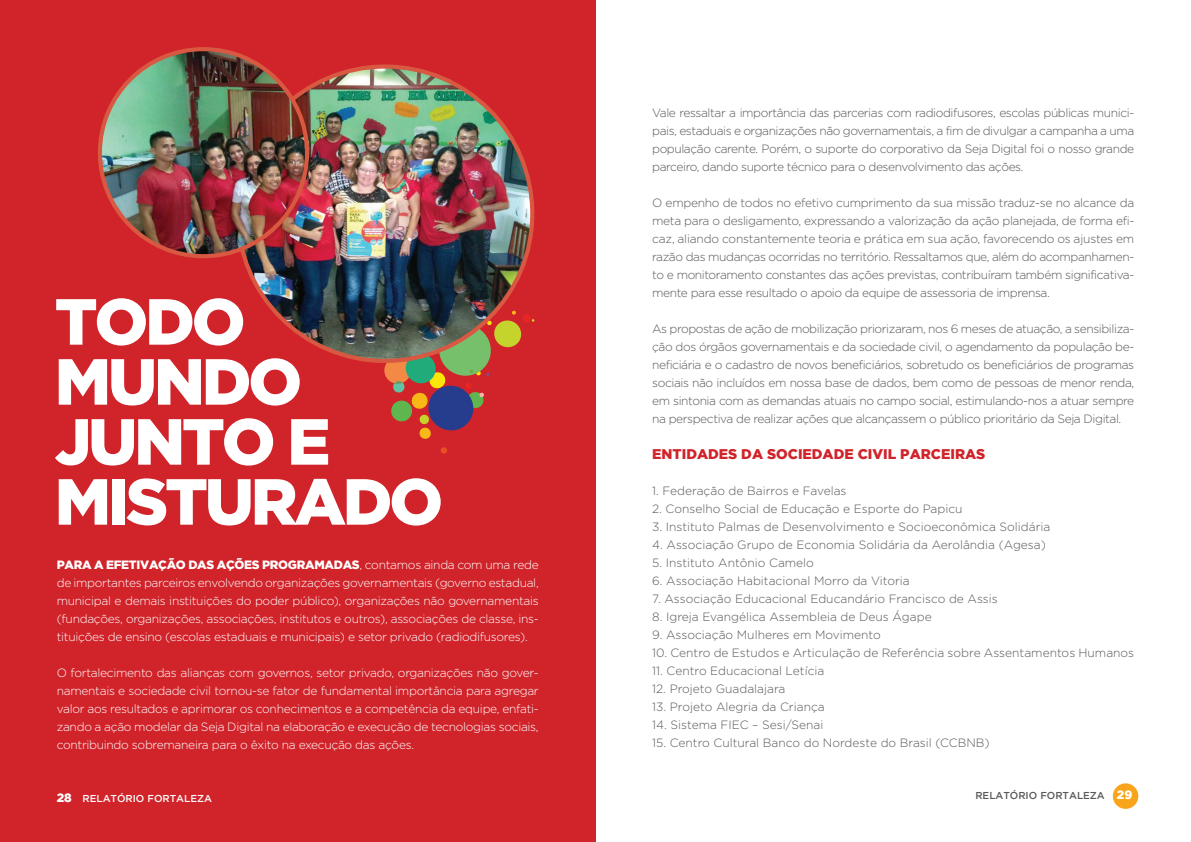
<style>
.page{position:relative;width:1191px;height:842px;background:#fff}
.page>*{position:absolute;margin:0;border:0;box-sizing:border-box;transform-origin:0 0}
.t1{font:900 65px/60px "Gotham";letter-spacing:-.05em;color:#fff}
.t2{font:900 14px "Gotham";color:#d1232a}
.t3{font:300 12px/18px "Gotham";color:#57585a;text-align:justify}
.t4{font:300 12px/18px "Gotham";letter-spacing:-.025em;color:#fff;text-align:justify}
.t5{font:500 10px "Gotham";color:#fff}
.t6{font:500 10px "Gotham";color:#57585a}
.s1{font-weight:900}
.s2{font-weight:900;font-size:12px}
.s3{font-weight:900;font-size:12px;color:#fff}
</style>
<div class="page">
<div style="left:0;top:0;width:595px;height:842px;background:#d1232a"></div>
<div style="left:1112px;top:783px;width:26px;height:26px;background:#f9a51b;border-radius:50%"></div>
<svg style="left:440px;top:447px;width:7px;height:7px"></svg>
<svg style="left:352px;top:226px;width:182px;height:213px"></svg>
<img style="left:238px;top:67px;width:294px;height:292px">
<img style="left:100px;top:49px;width:207px;height:207px;border-radius:102px">
<h1 class="t1" style="left:55px;top:290px;width:390px">TODO<br>MUNDO<br>JUNTO E<br>MISTURADO</h1>
<p class="t4" style="left:57px;top:556px;width:483px"><span class="s1">PARA A EFETIVAÇÃO DAS AÇÕES PROGRAMADAS</span>, contamos ainda com uma rede de importantes parceiros envolvendo organizações governamentais (governo estadual, municipal e demais instituições do poder público), organizações não governamentais (fundações, organizações, associações, institutos e outros), associações de classe, ins&shy;tituições de ensino (escolas estaduais e municipais) e setor privado (radiodifusores).</p>
<p class="t4" style="left:57px;top:664px;width:483px">O fortalecimento das alianças com governos, setor privado, organizações não gover&shy;namentais e sociedade civil tornou-se fator de fundamental importância para agregar valor aos resultados e aprimorar os conhecimentos e a competência da equipe, enfati&shy;zando a ação modelar da Seja Digital na elaboração e execução de tecnologias sociais, contribuindo sobremaneira para o êxito na execução das ações.</p>
<p class="t3" style="left:652px;top:104px;width:483px">Vale ressaltar a importância das parcerias com radiodifusores, escolas públicas munici&shy;pais, estaduais e organizações não governamentais, a fim de divulgar a campanha a uma população carente. Porém, o suporte do corporativo da Seja Digital foi o nosso grande parceiro, dando suporte técnico para o desenvolvimento das ações.</p>
<p class="t3" style="left:652px;top:194px;width:483px">O empenho de todos no efetivo cumprimento da sua missão traduz-se no alcance da meta para o desligamento, expressando a valorização da ação planejada, de forma efi&shy;caz, aliando constantemente teoria e prática em sua ação, favorecendo os ajustes em razão das mudanças ocorridas no território. Ressaltamos que, além do acompanhamen&shy;to e monitoramento constantes das ações previstas, contribuíram também significativa&shy;mente para esse resultado o apoio da equipe de assessoria de imprensa.</p>
<p class="t3" style="left:652px;top:320px;width:483px">As propostas de ação de mobilização priorizaram, nos 6 meses de atuação, a sensibiliza&shy;ção dos órgãos governamentais e da sociedade civil, o agendamento da população be&shy;neficiária e o cadastro de novos beneficiários, sobretudo os beneficiários de programas sociais não incluídos em nossa base de dados, bem como de pessoas de menor renda, em sintonia com as demandas atuais no campo social, estimulando-nos a atuar sempre na perspectiva de realizar ações que alcançassem o público prioritário da Seja Digital.</p>
<p class="t2" style="left:652px;top:446px;width:335px">ENTIDADES DA SOCIEDADE CIVIL PARCEIRAS</p>
<p class="t3" style="left:652px;top:482px;width:196px">1. Federação de Bairros e Favelas</p>
<p class="t3" style="left:652px;top:500px;width:312px">2. Conselho Social de Educação e Esporte do Papicu</p>
<p class="t3" style="left:652px;top:518px;width:400px">3. Instituto Palmas de Desenvolvimento e Socioeconômica Solidária</p>
<p class="t3" style="left:652px;top:536px;width:395px">4. Associação Grupo de Economia Solidária da Aerolândia (Agesa)</p>
<p class="t3" style="left:652px;top:554px;width:163px">5. Instituto Antônio Camelo</p>
<p class="t3" style="left:652px;top:572px;width:259px">6. Associação Habitacional Morro da Vitoria</p>
<p class="t3" style="left:652px;top:590px;width:347px">7. Associação Educacional Educandário Francisco de Assis</p>
<p class="t3" style="left:652px;top:608px;width:281px">8. Igreja Evangélica Assembleia de Deus Ágape</p>
<p class="t3" style="left:652px;top:626px;width:230px">9. Associação Mulheres em Movimento</p>
<p class="t3" style="left:652px;top:644px;width:483px">10. Centro de Estudos e Articulação de Referência sobre Assentamentos Humanos</p>
<p class="t3" style="left:652px;top:662px;width:174px">11. Centro Educacional Letícia</p>
<p class="t3" style="left:652px;top:680px;width:135px">12. Projeto Guadalajara</p>
<p class="t3" style="left:652px;top:698px;width:174px">13. Projeto Alegria da Criança</p>
<p class="t3" style="left:652px;top:716px;width:173px">14. Sistema FIEC – Sesi/Senai</p>
<p class="t3" style="left:652px;top:734px;width:339px">15. Centro Cultural Banco do Nordeste do Brasil (CCBNB)</p>
<p class="t5" style="left:57px;top:792px;width:157px"><span class="s2">28</span> RELATÓRIO FORTALEZA</p>
<p class="t6" style="left:975px;top:790px;width:158px">RELATÓRIO FORTALEZA <span class="s3">29</span></p>
</div>
